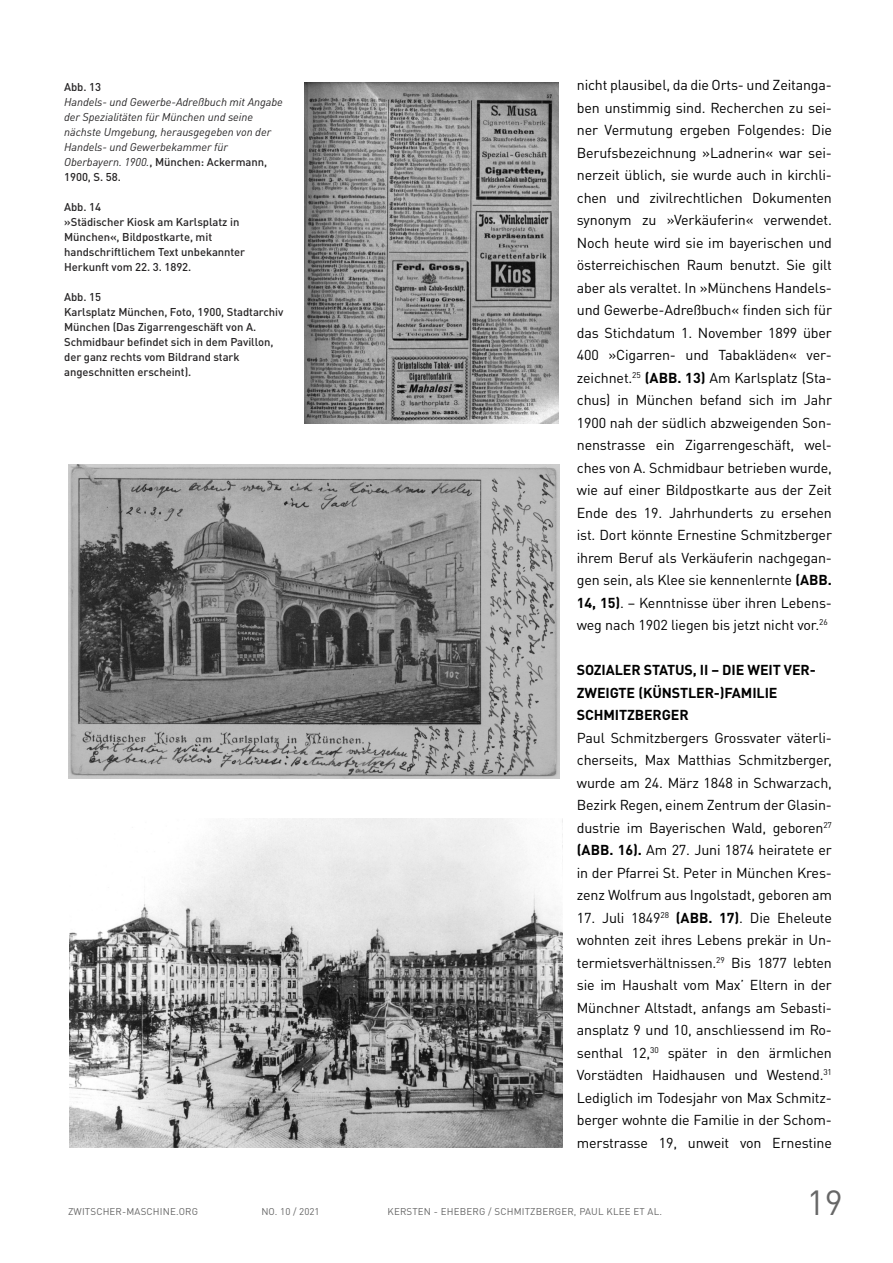
<style>
.page{position:relative;width:893px;height:1263px;background:#fff}
.page>*{position:absolute;margin:0;border:0;box-sizing:border-box;transform-origin:0 0}
.t1{font:34.5px "DINOT";color:#676767}
.t2{font:14.25px/22.5px "DINOT";letter-spacing:-.01em;color:#000;text-align:justify}
.t3{font:700 14.25px/22.5px "DINOT";letter-spacing:-.01em;color:#000}
.t4{font:500 11.25px/15px "DINOT";letter-spacing:-.005em;color:#272526}
.t5{font:italic 11.25px/15px "DINOT";letter-spacing:-.005em;color:#272526}
.t6{font:9.75px "DINOT";letter-spacing:.015em;color:#676767}
.s1{font-weight:500;font-style:normal}
.s2{font-weight:700}
</style>
<div class="page">
<img style="left:68px;top:464px;width:491px;height:314px">
<img style="left:70px;top:819px;width:492px;height:328px">
<img style="left:304px;top:82px;width:254px;height:341px">
<p class="t4" style="left:64px;top:81px;width:38px">Abb. 13</p>
<p class="t5" style="left:64px;top:96px;width:220px">Handels- und Gewerbe-Adreßbuch mit Angabe der Spezialitäten für München und seine nächste Umgebung, herausgegeben von der Handels- und Gewerbekammer für Oberbayern. 1900.<span class="s1">, München: Ackermann, 1900, S. 58.</span></p>
<p class="t4" style="left:64px;top:201px;width:183px">Abb. 14<br>»Städischer Kiosk am Karlsplatz in<br>München«, Bildpostkarte, mit handschriftlichem Text unbekannter<br>Herkunft vom 22. 3. 1892.</p>
<p class="t4" style="left:64px;top:291px;width:221px">Abb. 15<br>Karlsplatz München, Foto, 1900, Stadtarchiv<br>München (Das Zigarrengeschäft von A.<br>Schmidbaur befindet sich in dem Pavillon, der ganz rechts vom Bildrand stark angeschnitten erscheint).</p>
<p class="t6" style="left:68px;top:1208px;width:132px">ZWITSCHER-MASCHINE.ORG</p>
<p class="t6" style="left:261px;top:1208px;width:60px">NO. 10 / 2021</p>
<p class="t2" style="left:577px;top:75px;width:257px">nicht plausibel, da die Orts- und Zeitanga&shy;ben unstimmig sind. Recherchen zu sei&shy;ner Vermutung ergeben Folgendes: Die Berufsbezeichnung »Ladnerin« war sei&shy;nerzeit üblich, sie wurde auch in kirchli&shy;chen und zivilrechtlichen Dokumenten synonym zu »Verkäuferin« verwendet.<br>Noch heute wird sie im bayerischen und österreichischen Raum benutzt. Sie gilt aber als veraltet. In »Münchens Handels&shy;und Gewerbe-Adreßbuch« finden sich für das Stichdatum 1. November 1899 über 400 »Cigarren- und Tabakläden« ver&shy;zeichnet.<sup>25</sup> <span class="s2">(ABB. 13)</span> Am Karlsplatz (Sta&shy;chus) in München befand sich im Jahr 1900 nah der südlich abzweigenden Son&shy;nenstrasse ein Zigarrengeschäft, wel&shy;ches von A. Schmidbaur betrieben wurde, wie auf einer Bildpostkarte aus der Zeit Ende des 19. Jahrhunderts zu ersehen ist. Dort könnte Ernestine Schmitzberger ihrem Beruf als Verkäuferin nachgegan&shy;gen sein, als Klee sie kennenlernte <span class="s2">(ABB.<br>14, 15)</span>. – Kenntnisse über ihren Lebens&shy;weg nach 1902 liegen bis jetzt nicht vor.<sup>26</sup></p>
<p class="t3" style="left:577px;top:660px;width:241px">SOZIALER STATUS, II – DIE WEIT VER-<br>ZWEIGTE (KÜNSTLER-)FAMILIE<br>SCHMITZBERGER</p>
<p class="t2" style="left:577px;top:727px;width:257px">Paul Schmitzbergers Grossvater väterli&shy;cherseits, Max Matthias Schmitzberger, wurde am 24. März 1848 in Schwarzach, Bezirk Regen, einem Zentrum der Glasin&shy;dustrie im Bayerischen Wald, geboren<sup>27 </sup><span class="s2">(ABB. 16).</span> Am 27. Juni 1874 heiratete er in der Pfarrei St. Peter in München Kres&shy;zenz Wolfrum aus Ingolstadt, geboren am</p>
<p class="t2" style="left:577px;top:907px;width:257px">17. Juli 1849<sup>28</sup> <span class="s2">(ABB. 17)</span>. Die Eheleute wohnten zeit ihres Lebens prekär in Un&shy;termietsverhältnissen.<sup>29</sup> Bis 1877 lebten sie im Haushalt vom Max’ Eltern in der Münchner Altstadt, anfangs am Sebasti&shy;ansplatz 9 und 10, anschliessend im Ro&shy;senthal 12,<sup>30</sup> später in den ärmlichen Vorstädten Haidhausen und Westend.<sup>31<br></sup>Lediglich im Todesjahr von Max Schmitz&shy;berger wohnte die Familie in der Schom&shy;merstrasse 19, unweit von Ernestine</p>
<p class="t6" style="left:388px;top:1208px;width:276px">KERSTEN - EHEBERG / SCHMITZBERGER, PAUL KLEE ET AL.</p>
<h1 class="t1" style="left:807px;top:1189px;width:38px">19</h1>
</div>
